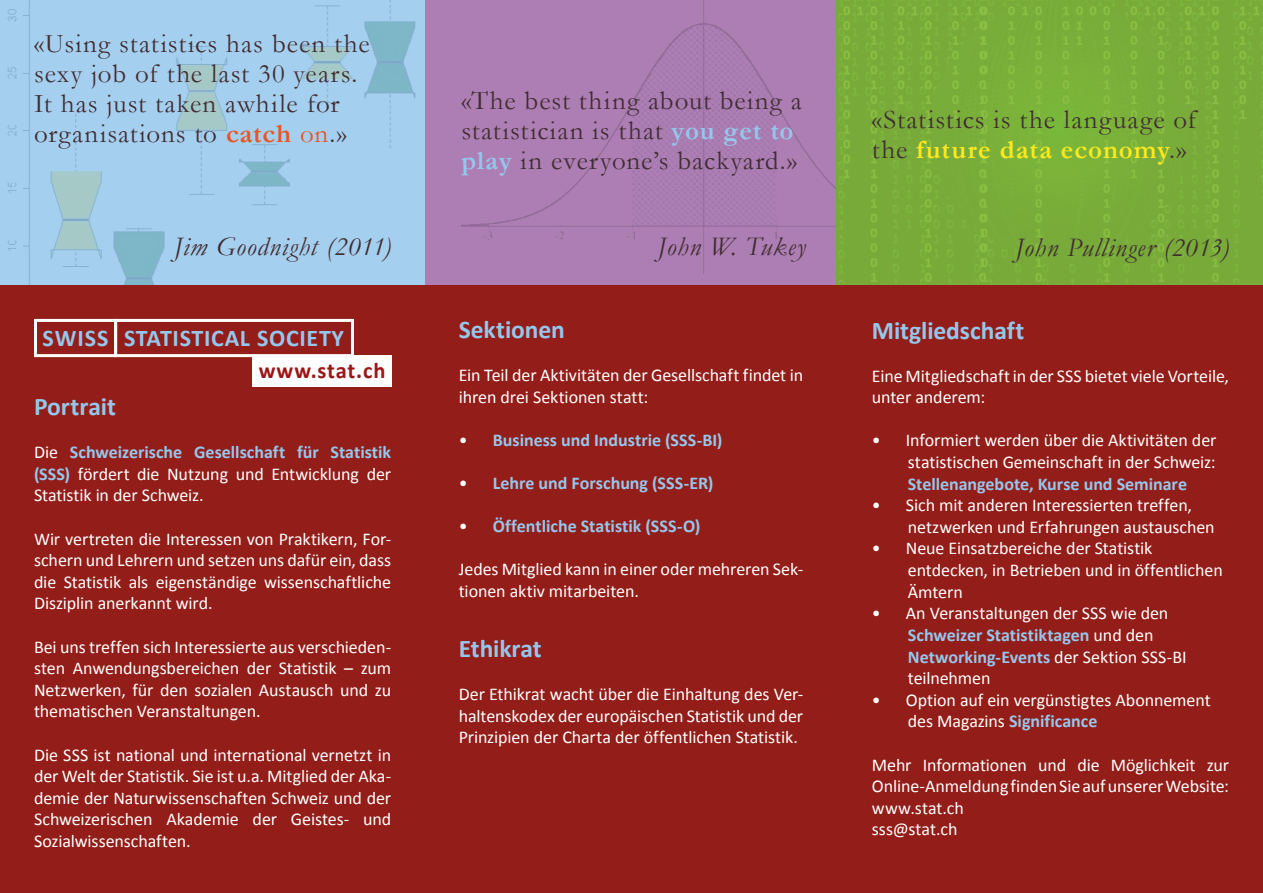
<style>
.page{position:relative;width:1263px;height:893px;background:#931d18}
.page>*{position:absolute;margin:0;border:0;box-sizing:border-box;transform-origin:0 0}
.Zitat{font:27px/30px "Garamond";letter-spacing:.04em;color:#412d33}
.Autor{font:italic 27px "Garamond";letter-spacing:.035em;color:#412d33}
.Titel2{font:700 25.5px "Calibri";letter-spacing:-.005em;color:#95c7ed}
.Text_Titelseite{font:700 24px "Calibri";letter-spacing:.03em;color:#95c7ed}
.Text_Titelseite-2{font:700 22.5px "Calibri";letter-spacing:.035em;color:#9b1616}
.Fliesstext{font:18px/21.6px "Calibri";letter-spacing:-.005em;color:#fff}
.t1{font:700 18px "Calibri";color:#95c7ed}
.s1{font-weight:700;color:#ea5425}
.s2{color:#ea5425}
.s3{font-weight:700;color:#95c7ed}
.s4{font-weight:400;color:#fff}
.s5{font-weight:700;color:#fce91f}
</style>
<div class="page">
<div style="left:34px;top:319px;width:83px;height:38px;border:3px solid #fff"></div>
<div style="left:253px;top:355px;width:139px;height:31px;background:#fff"></div>
<div style="left:114px;top:319px;width:240px;height:38px;border:3px solid #fff"></div>
<img style="left:0;top:0;width:425px;height:285px">
<div style="left:425px;top:0;width:412px;height:285px;background:#ad7eb3"></div>
<img style="left:461px;top:0;width:376px;height:273px">
<img style="left:837px;top:0;width:426px;height:285px">
<p class="Zitat" style="left:34px;top:28px;width:337px">«Using statistics has been the sexy job of the last 30 years.<br>It has just taken awhile for organisations to <span class="s1">catch</span> <span class="s2">on</span>.»</p>
<p class="Autor" style="left:174px;top:228px;width:219px">Jim Goodnight (2011)</p>
<p class="Text_Titelseite" style="left:43px;top:322px;width:67px">SWISS</p>
<p class="Text_Titelseite" style="left:124px;top:322px;width:221px">STATISTICAL SOCIETY</p>
<p class="Text_Titelseite-2" style="left:259px;top:356px;width:128px">www.stat.ch</p>
<p class="Titel2" style="left:34px;top:391px;width:83px">Portrait</p>
<p class="Fliesstext" style="left:34px;top:441px;width:359px;text-align:justify">Die <span class="s3">Schweizerische Gesellschaft für Statistik (SSS)</span> fördert die Nutzung und Entwicklung der Statistik in der Schweiz.</p>
<p class="Fliesstext" style="left:34px;top:528px;width:359px;text-align:justify">Wir vertreten die Interessen von Praktikern, For&shy;schern und Lehrern und setzen uns dafür ein, dass die Statistik als eigenständige wissenschaftliche Disziplin anerkannt wird.</p>
<p class="Fliesstext" style="left:34px;top:636px;width:359px;text-align:justify">Bei uns treffen sich Interessierte aus verschieden&shy;sten Anwendungsbereichen der Statistik – zum Netzwerken, für den sozialen Austausch und zu thematischen Veranstaltungen.</p>
<p class="Fliesstext" style="left:34px;top:744px;width:359px;text-align:justify">Die SSS ist national und international vernetzt in der Welt der Statistik. Sie ist u.a. Mitglied der Aka&shy;demie der Naturwissenschaften Schweiz und der Schweizerischen Akademie der Geistes- und Sozialwissenschaften.</p>
<p class="Zitat" style="left:461px;top:84px;width:342px">«The best thing about being a statistician is that <span class="s3">you get to play</span> in everyone’s backyard.»</p>
<p class="Autor" style="left:658px;top:228px;width:150px">John W. Tukey</p>
<p class="Titel2" style="left:459px;top:313px;width:108px">Sektionen</p>
<p class="Fliesstext" style="left:459px;top:364px;width:346px">Ein Teil der Aktivitäten der Gesellschaft findet in ihren drei Sektionen statt:</p>
<p class="t1" style="left:459px;top:428px;width:265px"><span class="s4">•</span> Business und Industrie (SSS-BI)</p>
<p class="t1" style="left:459px;top:471px;width:256px"><span class="s4">•</span> Lehre und Forschung (SSS-ER)</p>
<p class="t1" style="left:459px;top:515px;width:243px"><span class="s4">•</span> Öffentliche Statistik (SSS-O)</p>
<p class="Fliesstext" style="left:459px;top:559px;width:346px">Jedes Mitglied kann in einer oder mehreren Sek&shy;tionen aktiv mitarbeiten.</p>
<p class="Titel2" style="left:459px;top:632px;width:85px">Ethikrat</p>
<p class="Fliesstext" style="left:459px;top:683px;width:346px;text-align:justify">Der Ethikrat wacht über die Einhaltung des Ver&shy;haltenskodex der europäischen Statistik und der Prinzipien der Charta der öffentlichen Statistik.</p>
<p class="Zitat" style="left:872px;top:103px;width:326px">«Statistics is the language of the <span class="s5">future data economy</span>.»</p>
<p class="Autor" style="left:1015px;top:229px;width:216px">John Pullinger (2013)</p>
<p class="Titel2" style="left:872px;top:314px;width:154px">Mitgliedschaft</p>
<p class="Fliesstext" style="left:872px;top:365px;width:359px">Eine Mitgliedschaft in der SSS bietet viele Vorteile, unter anderem:</p>
<p class="Fliesstext" style="left:908px;top:430px;width:310px;text-align:justify;text-indent:-36px">• Informiert werden über die Aktivitäten der statistischen Gemeinschaft in der Schweiz:<br><span class="s3">Stellenangebote, Kurse und Seminare</span></p>
<p class="Fliesstext" style="left:908px;top:495px;width:308px;text-indent:-36px">• Sich mit anderen Interessierten treffen, netzwerken und Erfahrungen austauschen</p>
<p class="Fliesstext" style="left:908px;top:538px;width:316px;text-indent:-36px">• Neue Einsatzbereiche der Statistik entdecken, in Betrieben und in öffentlichen<br>Ämtern</p>
<p class="Fliesstext" style="left:908px;top:603px;width:280px;text-indent:-36px">• An Veranstaltungen der SSS wie den<br><span class="s3">Schweizer Statistiktagen</span> und den<br><span class="s3">Networking-Events</span> der Sektion SSS-BI teilnehmen</p>
<p class="Fliesstext" style="left:908px;top:689px;width:304px;text-indent:-36px">• Option auf ein vergünstigtes Abonnement des Magazins <span class="s3">Significance</span></p>
<p class="Fliesstext" style="left:872px;top:754px;width:359px">Mehr Informationen und die Möglichkeit zur<br>Online---Anmeldung finden Sie auf unserer Website:</p>
<p class="Fliesstext" style="left:872px;top:797px;width:94px">www.stat.ch</p>
<p class="Fliesstext" style="left:872px;top:819px;width:87px">sss@stat.ch</p>
</div>
